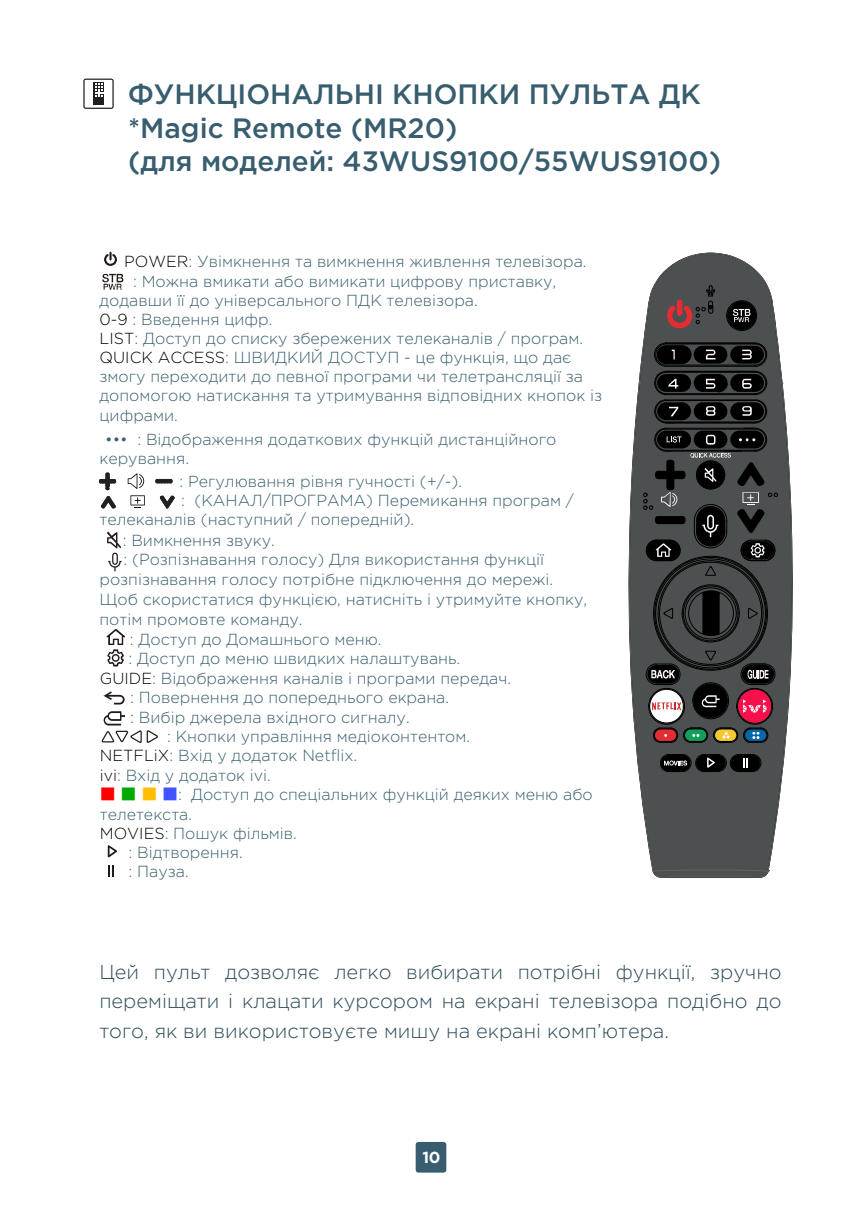
<style>
.page{position:relative;width:862px;height:1214px;background:#fff}
.page>*{position:absolute;margin:0;border:0;box-sizing:border-box;transform-origin:0 0}
.Title_1{font:500 28px/33.6px "Gotham Pro";color:#375d6e}
.t1{font:300 20px/29.6px "Gotham Pro";color:#2d4a57;text-align:justify}
.t2{font:300 16px/19px "Gotham Pro";color:#395f6f}
.t3{font:700 16px "Gotham Pro";color:#fff}
.s1{color:#000}
.s2{font-family:"Koz Min Pr 6 N";font-weight:400;color:#f00}
.s3{font-family:"Koz Min Pr 6 N";font-weight:400;color:#0a0}
.s4{font-family:"Koz Min Pr 6 N";font-weight:400;color:#ffbf00}
.s5{font-family:"Koz Min Pr 6 N";font-weight:400;color:#4055ff}
</style>
<div class="page">
<div style="left:416px;top:1141px;width:30px;height:31px;background:#375d6e;border-radius:3px"></div>
<svg style="left:83px;top:79px;width:31px;height:30px"></svg>
<svg style="left:104px;top:252px;width:13px;height:14px"></svg>
<svg style="left:108px;top:554px;width:14px;height:17px"></svg>
<svg style="left:107px;top:531px;width:14px;height:17px"></svg>
<svg style="left:106px;top:629px;width:19px;height:37px"></svg>
<svg style="left:103px;top:691px;width:22px;height:13px"></svg>
<svg style="left:108px;top:845px;width:9px;height:12px"></svg>
<svg style="left:108px;top:865px;width:6px;height:12px"></svg>
<svg style="left:102px;top:711px;width:56px;height:32px"></svg>
<svg style="left:159px;top:495px;width:16px;height:13px"></svg>
<svg style="left:130px;top:495px;width:15px;height:11px"></svg>
<svg style="left:99px;top:472px;width:17px;height:36px"></svg>
<svg style="left:155px;top:479px;width:18px;height:4px"></svg>
<svg style="left:128px;top:473px;width:16px;height:16px"></svg>
<svg style="left:102px;top:274px;width:21px;height:16px"></svg>
<svg style="left:628px;top:253px;width:165px;height:624px;background:#5a5959"></svg>
<p class="Title_1" style="left:128px;top:77px;width:594px">ФУНКЦІОНАЛЬНІ КНОПКИ ПУЛЬТА ДК *Magic Remote (MR20)<br>(для моделей: 43WUS9100/55WUS9100)</p>
<p class="t2" style="left:124px;top:252px;width:464px"><span class="s1">POWER</span>: Увімкнення та вимкнення живлення телевізора.</p>
<p class="t2" style="left:99px;top:272px;width:504px;text-indent:34px">: Можна вмикати або вимикати цифрову приставку, додавши її до універсального ПДК телевізора.<br><span class="s1">0-9</span> : Введення цифр.<br><span class="s1">LIST</span>: Доступ до списку збережених телеканалів / програм.<br><span class="s1">QUICK ACCESS</span>: ШВИДКИЙ ДОСТУП - це функція, що дає змогу переходити до певної програми чи телетрансляції за допомогою натискання та утримування відповідних кнопок із цифрами.</p>
<p class="t2" style="left:99px;top:429px;width:458px;text-indent:6px">••• : Відображення додаткових функцій дистанційного керування.</p>
<p class="t2" style="left:179px;top:472px;width:284px">: Регулювання рівня гучності (+/-).</p>
<p class="t2" style="left:181px;top:491px;width:394px">: (КАНАЛ/ПРОГРАМА) Перемикання програм /</p>
<p class="t2" style="left:99px;top:510px;width:316px">телеканалів (наступний / попередній).</p>
<p class="t2" style="left:123px;top:531px;width:154px">: Вимкнення звуку.</p>
<p class="t2" style="left:123px;top:550px;width:422px">: (Розпізнавання голосу) Для використання функції</p>
<p class="t2" style="left:99px;top:570px;width:455px">розпізнавання голосу потрібне підключення до мережі.</p>
<p class="t2" style="left:99px;top:590px;width:489px">Щоб скористатися функцією, натисніть і утримуйте кнопку,</p>
<p class="t2" style="left:99px;top:609px;width:204px">потім промовте команду.</p>
<p class="t2" style="left:130px;top:630px;width:253px">: Доступ до Домашнього меню.</p>
<p class="t2" style="left:129px;top:649px;width:333px">: Доступ до меню швидких налаштувань.</p>
<p class="t2" style="left:100px;top:669px;width:413px"><span class="s1">GUIDE</span>: Відображення каналів і програми передач.</p>
<p class="t2" style="left:130px;top:688px;width:320px">: Повернення до попереднього екрана.</p>
<p class="t2" style="left:130px;top:707px;width:281px">: Вибір джерела вхідного сигналу.</p>
<p class="t2" style="left:167px;top:727px;width:305px">: Кнопки управління медіоконтентом.</p>
<p class="t2" style="left:100px;top:746px;width:259px"><span class="s1">NETFLiX</span>: Вхід у додаток Netflix.</p>
<p class="t2" style="left:100px;top:765px;width:173px"><span class="s1">ivi</span>: Вхід у додаток ivi.</p>
<p class="t2" style="left:100px;top:785px;width:494px"><span class="s2">■</span> <span class="s3">■</span> <span class="s4">■</span> <span class="s5">■</span>: Доступ до спеціальних функцій деяких меню або</p>
<p class="t2" style="left:100px;top:804px;width:94px">телетекста.</p>
<p class="t2" style="left:100px;top:824px;width:199px"><span class="s1">MOVIES</span>: Пошук фільмів.</p>
<p class="t2" style="left:129px;top:842px;width:116px">: Відтворення.</p>
<p class="t2" style="left:129px;top:861px;width:62px">: Пауза.</p>
<p class="t1" style="left:99px;top:957px;width:684px">Цей пульт дозволяє легко вибирати потрібні функції, зручно переміщати і клацати курсором на екрані телевізора подібно до того, як ви використовуєте мишу на екрані комп’ютера.</p>
<p class="t3" style="left:422px;top:1148px;width:20px">10</p>
</div>
